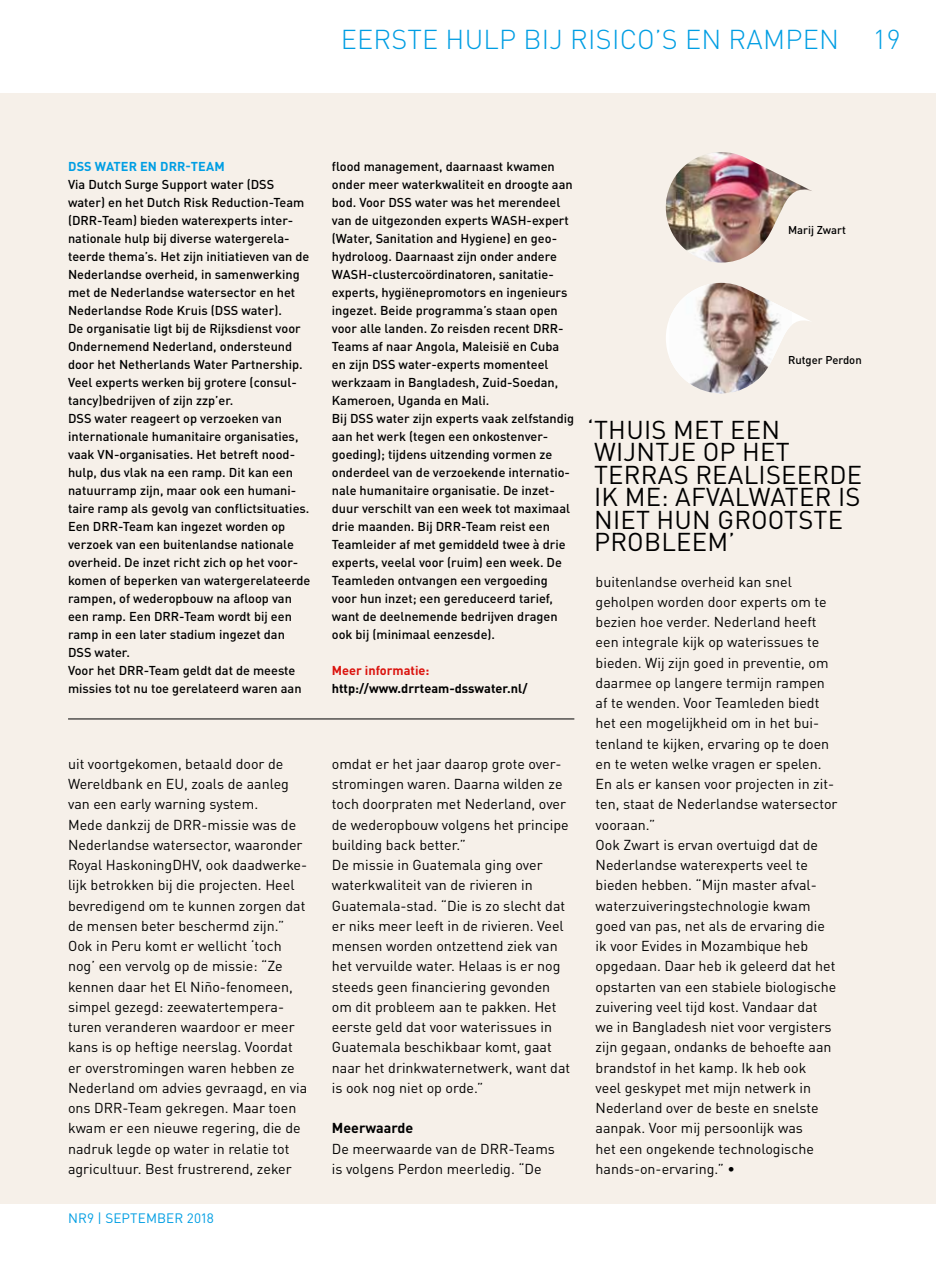
<style>
.page{position:relative;width:936px;height:1263px;background:#fff}
.page>*{position:absolute;margin:0;border:0;box-sizing:border-box;transform-origin:0 0}
.t1{font:300 27px "DIN Pro";letter-spacing:.01em;color:#009ee3}
.t2{font:25.5px/22.5px "DIN Pro";letter-spacing:.01em;color:#000}
.t3{font:14.25px/20.2px "DIN Pro";color:#000}
.t4{font:700 14.25px "DIN Pro";color:#000}
.t5{font:13.5px "DIN Pro";letter-spacing:.01em;color:#009ee3}
.t6{font:500 12.75px/18px "DIN Pro";color:#000}
.t7{font:700 12.75px "DIN Pro";color:#000}
.t8{font:700 12.75px "DIN Pro";letter-spacing:.01em;color:#009ee3}
.t9{font:700 12.75px "DIN Pro";color:#db130e}
.t10{font:500 11.25px "DIN Pro";color:#000}
</style>
<div class="page">
<div style="left:0;top:93px;width:935px;height:1111px;background:#f6f0e9"></div>
<hr style="left:68px;top:719px;width:506px;height:1px;background:#000">
<img style="left:665px;top:152px;width:147px;height:111px">
<svg style="left:666px;top:311px;width:144px;height:44px"></svg>
<img style="left:669px;top:283px;width:122px;height:110px">
<h1 class="t1" style="left:340px;top:18px;width:500px">EERSTE HULP BIJ RISICO’S EN RAMPEN</h1>
<h1 class="t1" style="left:872px;top:18px;width:29px">19</h1>
<p class="t8" style="left:68px;top:156px;width:158px">DSS WATER EN DRR-TEAM</p>
<p class="t6" style="left:68px;top:174px;width:244px">Via Dutch Surge Support water (DSS water) en het Dutch Risk Reduction-Team (DRR-Team) bieden waterexperts inter&shy;nationale hulp bij diverse watergerela&shy;teerde thema’s. Het zijn initiatieven van de Nederlandse overheid, in samenwerking met de Nederlandse watersector en het Nederlandse Rode Kruis (DSS water).<br>De organisatie ligt bij de Rijksdienst voor Ondernemend Nederland, ondersteund door het Netherlands Water Partnership.<br>Veel experts werken bij grotere (consul&shy;tancy)bedrijven of zijn zzp’er.<br>DSS water reageert op verzoeken van internationale humanitaire organisaties, vaak VN-organisaties. Het betreft nood&shy;hulp, dus vlak na een ramp. Dit kan een natuurramp zijn, maar ook een humani&shy;taire ramp als gevolg van conflictsituaties.<br>Een DRR-Team kan ingezet worden op verzoek van een buitenlandse nationale overheid. De inzet richt zich op het voor&shy;komen of beperken van watergerelateerde rampen, of wederopbouw na afloop van een ramp. Een DRR-Team wordt bij een ramp in een later stadium ingezet dan DSS water.<br>Voor het DRR-Team geldt dat de meeste missies tot nu toe gerelateerd waren aan</p>
<p class="t6" style="left:332px;top:156px;width:244px">flood management, daarnaast kwamen onder meer waterkwaliteit en droogte aan bod. Voor DSS water was het merendeel van de uitgezonden experts WASH-expert (Water, Sanitation and Hygiene) en geo&shy;hydroloog. Daarnaast zijn onder andere WASH-clustercoördinatoren, sanitatie-- experts, hygiënepromotors en ingenieurs ingezet. Beide programma’s staan open voor alle landen. Zo reisden recent DRR-Teams af naar Angola, Maleisië en Cuba en zijn DSS water-experts momenteel werkzaam in Bangladesh, Zuid-Soedan, Kameroen, Uganda en Mali.<br>Bij DSS water zijn experts vaak zelfstandig aan het werk (tegen een onkostenver&shy;goeding); tijdens uitzending vormen ze onderdeel van de verzoekende internatio&shy;nale humanitaire organisatie. De inzet&shy;duur verschilt van een week tot maximaal drie maanden. Bij DRR-Team reist een Teamleider af met gemiddeld twee à drie experts, veelal voor (ruim) een week. De Teamleden ontvangen een vergoeding voor hun inzet; een gereduceerd tarief, want de deelnemende bedrijven dragen ook bij (minimaal eenzesde).</p>
<p class="t9" style="left:332px;top:660px;width:99px">Meer informatie:</p>
<p class="t7" style="left:332px;top:678px;width:197px">http://www.drrteam-dsswater.nl/</p>
<p class="t3" style="left:68px;top:752px;width:241px">uit voortgekomen, betaald door de Wereldbank en EU, zoals de aanleg van een early warning system.<br>Mede dankzij de DRR-missie was de Nederlandse watersector, waaronder Royal HaskoningDHV, ook daadwerke&shy;lijk betrokken bij die projecten. Heel bevredigend om te kunnen zorgen dat de mensen beter beschermd zijn.” Ook in Peru komt er wellicht ‘toch nog’ een vervolg op de missie: “Ze kennen daar het El Niño-fenomeen, simpel gezegd: zeewatertempera&shy;turen veranderen waardoor er meer kans is op heftige neerslag. Voordat er overstromingen waren hebben ze Nederland om advies gevraagd, en via ons DRR-Team gekregen. Maar toen kwam er een nieuwe regering, die de nadruk legde op water in relatie tot agricultuur. Best frustrerend, zeker</p>
<p class="t3" style="left:332px;top:752px;width:240px">omdat er het jaar daarop grote over&shy;stromingen waren. Daarna wilden ze toch doorpraten met Nederland, over de wederopbouw volgens het principe building back better.”<br>De missie in Guatemala ging over waterkwaliteit van de rivieren in Guatemala-stad. “Die is zo slecht dat er niks meer leeft in de rivieren. Veel mensen worden ontzettend ziek van het vervuilde water. Helaas is er nog steeds geen financiering gevonden om dit probleem aan te pakken. Het eerste geld dat voor waterissues in Guatemala beschikbaar komt, gaat naar het drinkwaternetwerk, want dat is ook nog niet op orde.”</p>
<p class="t4" style="left:332px;top:1116px;width:83px">Meerwaarde</p>
<p class="t3" style="left:332px;top:1137px;width:225px">De meerwaarde van de DRR-Teams is volgens Perdon meerledig. “De</p>
<p class="t5" style="left:68px;top:1208px;width:147px">NR9 | SEPTEMBER 2018</p>
<p class="t10" style="left:788px;top:220px;width:59px">Marij Zwart</p>
<p class="t10" style="left:788px;top:351px;width:75px">Rutger Perdon</p>
<h2 class="t2" style="left:587px;top:416px;width:276px">‘THUIS MET EEN<br>WIJNTJE OP HET<br>TERRAS REALISEERDE<br>IK ME: AFVALWATER IS<br>NIET HUN GROOTSTE<br>PROBLEEM’</h2>
<p class="t3" style="left:595px;top:570px;width:243px">buitenlandse overheid kan snel geholpen worden door experts om te bezien hoe verder. Nederland heeft een integrale kijk op waterissues te bieden. Wij zijn goed in preventie, om daarmee op langere termijn rampen af te wenden. Voor Teamleden biedt het een mogelijkheid om in het bui&shy;tenland te kijken, ervaring op te doen en te weten welke vragen er spelen.<br>En als er kansen voor projecten in zit&shy;ten, staat de Nederlandse watersector vooraan.”<br>Ook Zwart is ervan overtuigd dat de Nederlandse waterexperts veel te bieden hebben. “Mijn master afval&shy;waterzuiveringstechnologie kwam goed van pas, net als de ervaring die ik voor Evides in Mozambique heb opgedaan. Daar heb ik geleerd dat het opstarten van een stabiele biologische zuivering veel tijd kost. Vandaar dat we in Bangladesh niet voor vergisters zijn gegaan, ondanks de behoefte aan brandstof in het kamp. Ik heb ook<br>veel geskypet met mijn netwerk in Nederland over de beste en snelste aanpak. Voor mij persoonlijk was<br>het een ongekende technologische hands-on-ervaring.” •</p>
</div>
